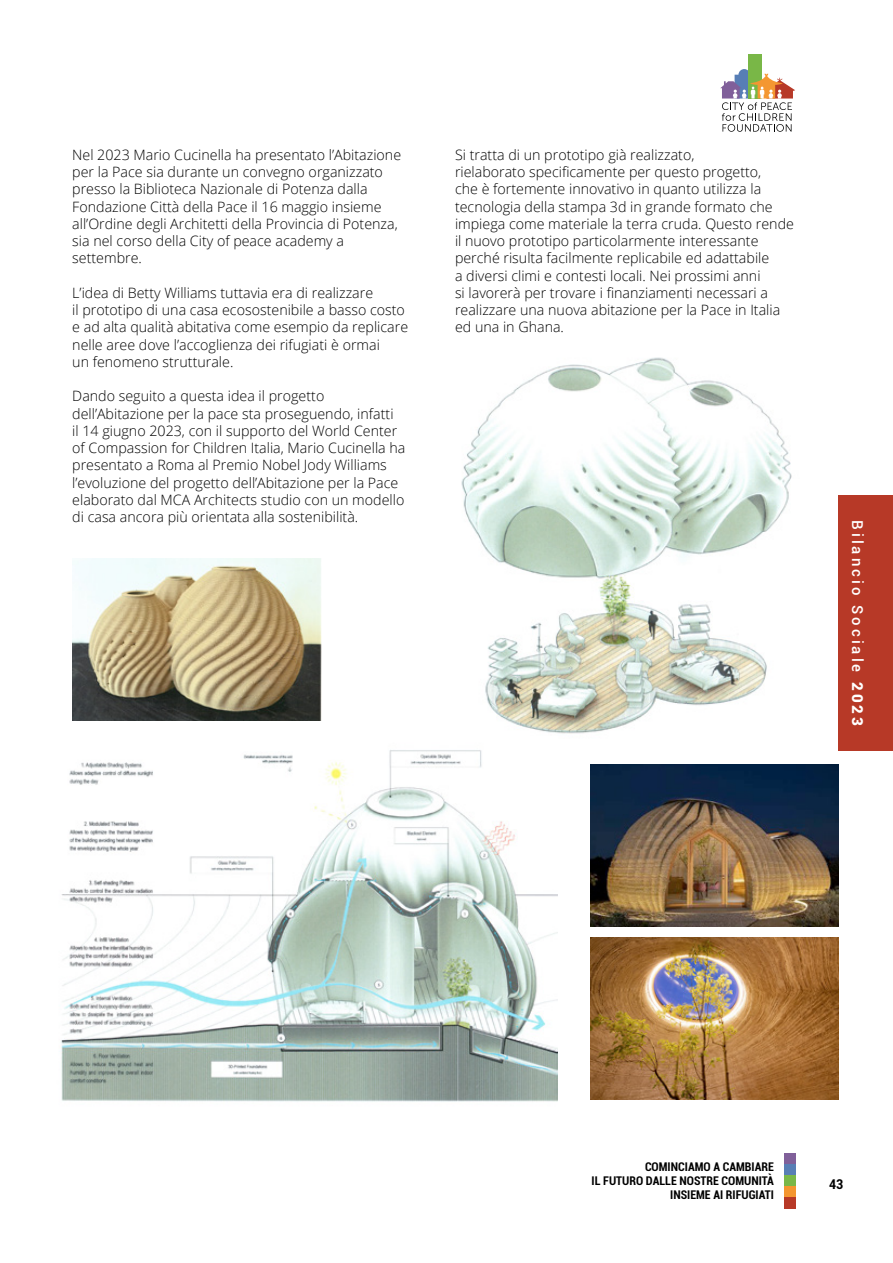
<style>
.page{position:relative;width:893px;height:1263px;background:#fff}
.page>*{position:absolute;margin:0;border:0;box-sizing:border-box;transform-origin:0 0}
.t1{font:500 15px "Roboto";letter-spacing:.2em;color:#fff}
.t2{font:300 14.25px/17.2px "Open Sans";color:#000}
.t3{font:700 condensed 13.5px "Roboto";color:#000}
.t4{font:700 condensed 12px/14.4px "Roboto";color:#000;text-align:right}
.s1{font-weight:900}
</style>
<div class="page">
<div style="left:749px;top:54px;width:13px;height:45px;background:#79b747"></div>
<svg style="left:720px;top:69px;width:75px;height:63px"></svg>
<div style="left:839px;top:495px;width:54px;height:255px;background:#b73927"></div>
<div style="left:784px;top:1154px;width:11px;height:11px;background:#80609a"></div>
<div style="left:784px;top:1165px;width:11px;height:11px;background:#587eb5"></div>
<div style="left:784px;top:1176px;width:11px;height:11px;background:#7ab748"></div>
<div style="left:784px;top:1187px;width:11px;height:11px;background:#f49630"></div>
<div style="left:784px;top:1198px;width:11px;height:11px;background:#b73927"></div>
<img style="left:461px;top:357px;width:331px;height:377px">
<img style="left:61px;top:750px;width:496px;height:352px">
<img style="left:72px;top:558px;width:249px;height:162px">
<img style="left:590px;top:938px;width:249px;height:162px">
<img style="left:590px;top:764px;width:249px;height:163px">
<p class="t2" style="left:72px;top:146px;width:330px">Nel 2023 Mario Cucinella ha presentato l’Abitazione per la Pace sia durante un convegno organizzato presso la Biblioteca Nazionale di Potenza dalla Fondazione Città della Pace il 16 maggio insieme all’Ordine degli Architetti della Provincia di Potenza, sia nel corso della City of peace academy a settembre.</p>
<p class="t2" style="left:72px;top:284px;width:337px">L’idea di Betty Williams tuttavia era di realizzare<br>il prototipo di una casa ecosostenibile a basso costo e ad alta qualità abitativa come esempio da replicare nelle aree dove l’accoglienza dei rifugiati è ormai<br>un fenomeno strutturale.</p>
<p class="t2" style="left:72px;top:387px;width:335px">Dando seguito a questa idea il progetto dell’Abitazione per la pace sta proseguendo, infatti<br>il 14 giugno 2023, con il supporto del World Center of Compassion for Children Italia, Mario Cucinella ha presentato a Roma al Premio Nobel Jody Williams l’evoluzione del progetto dell’Abitazione per la Pace elaborato dal MCA Architects studio con un modello di casa ancora più orientata alla sostenibilità.</p>
<p class="t2" style="left:455px;top:146px;width:340px">Si tratta di un prototipo già realizzato,<br>rielaborato specificamente per questo progetto,<br>che è fortemente innovativo in quanto utilizza la tecnologia della stampa 3d in grande formato che impiega come materiale la terra cruda. Questo rende il nuovo prototipo particolarmente interessante perché risulta facilmente replicabile ed adattabile<br>a diversi climi e contesti locali. Nei prossimi anni<br>si lavorerà per trovare i finanziamenti necessari a realizzare una nuova abitazione per la Pace in Italia ed una in Ghana.</p>
<p class="t1" style="left:868px;top:520px;width:207px;rotate:90deg">Bilancio Sociale <span class="s1">2023</span></p>
<p class="t4" style="left:592px;top:1159px;width:184px">COMINCIAMO A CAMBIARE<br>IL FUTURO DALLE NOSTRE COMUNITÀ<br>INSIEME AI RIFUGIATI</p>
<p class="t3" style="left:829px;top:1174px;width:16px">43</p>
</div>
